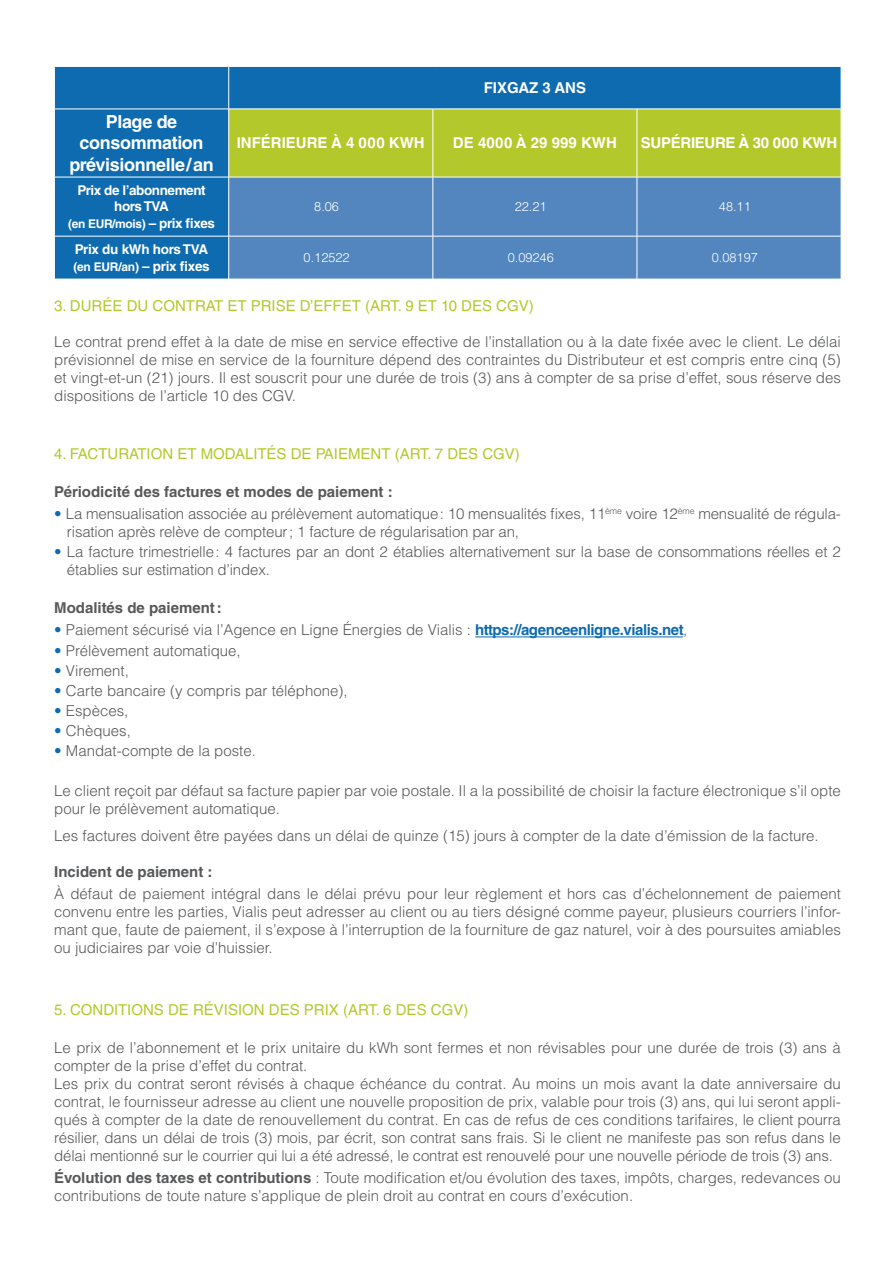
<style>
.page{position:relative;width:893px;height:1263px;background:#fff}
.page>*{position:absolute;margin:0;border:0;box-sizing:border-box;transform-origin:0 0}
.t1{font:700 18px/21.6px "Helvetica LT Std";letter-spacing:-.02em;color:#fff;text-align:center}
.t2{font:300 15px/18px "Helvetica LT Std";color:#57585a}
.t3{font:15px "Helvetica LT Std";color:#b3c92b}
.t4{font:700 15px "Helvetica LT Std";color:#57585a}
.t5{font:700 15px "Helvetica LT Std";color:#fff}
.t6{font:700 15px "Helvetica LT Std";letter-spacing:-.02em;color:#fff}
.t7{font:700 13.5px/16.2px "Helvetica LT Std";letter-spacing:-.03em;color:#fff;text-align:center}
.t8{font:300 12.75px "Helvetica LT Std";color:#fff}
.t9{font:700 12px "Helvetica LT Std";letter-spacing:-.03em;color:#fff}
.s1{font-size:13.5px}
.s2{color:#0e6bb0}
.s3{font-weight:700;color:#0e6bb0}
.s4{font-weight:700}
</style>
<div class="page">
<hr style="left:892px;top:1168px;width:1px;height:95px;background:#0e6bb0">
<hr style="left:475px;top:636px;width:208px;height:1px;background:#0e6bb0">
<div style="left:55px;top:67px;width:786px;height:212px;background:#0e6bb0"></div>
<div style="left:229px;top:110px;width:612px;height:67px;background:#b3c92b"></div>
<div style="left:229px;top:178px;width:612px;height:101px;background:#5385bf"></div>
<hr style="left:228px;top:109px;width:1px;height:68px;background:#fff">
<hr style="left:229px;top:177px;width:204px;height:1px;background:#fff">
<hr style="left:433px;top:177px;width:204px;height:1px;background:#fff">
<hr style="left:54px;top:109px;width:175px;height:1px;background:#fff">
<hr style="left:433px;top:109px;width:1px;height:68px;background:#fff">
<hr style="left:637px;top:109px;width:1px;height:68px;background:#fff">
<hr style="left:54px;top:177px;width:175px;height:1px;background:#fff">
<hr style="left:228px;top:177px;width:1px;height:59px;background:#fff">
<hr style="left:433px;top:177px;width:1px;height:59px;background:#fff">
<hr style="left:637px;top:177px;width:204px;height:1px;background:#fff">
<hr style="left:637px;top:177px;width:1px;height:59px;background:#fff">
<hr style="left:54px;top:236px;width:175px;height:1px;background:#fff">
<hr style="left:229px;top:236px;width:204px;height:1px;background:#fff">
<hr style="left:228px;top:236px;width:1px;height:43px;background:#fff">
<hr style="left:433px;top:236px;width:204px;height:1px;background:#fff">
<hr style="left:433px;top:236px;width:1px;height:43px;background:#fff">
<hr style="left:637px;top:236px;width:204px;height:1px;background:#fff">
<hr style="left:637px;top:236px;width:1px;height:43px;background:#fff">
<hr style="left:228px;top:67px;width:1px;height:42px;background:#fff">
<hr style="left:229px;top:109px;width:204px;height:1px;background:#fff">
<hr style="left:433px;top:109px;width:204px;height:1px;background:#fff">
<hr style="left:637px;top:109px;width:204px;height:1px;background:#fff">
<p class="t1" style="left:69px;top:110px;width:146px">Plage de consommation prévisionnelle/an</p>
<p class="t7" style="left:77px;top:182px;width:130px">Prix de l’abonnement hors TVA</p>
<p class="t9" style="left:68px;top:216px;width:148px">(en EUR/mois) <span class="s1">– prix fixes</span></p>
<p class="t7" style="left:75px;top:241px;width:135px">Prix du kWh hors TVA</p>
<p class="t9" style="left:73px;top:259px;width:138px">(en EUR/an) <span class="s1">– prix fixes</span></p>
<p class="t5" style="left:484px;top:79px;width:104px">FIXGAZ 3 ANS</p>
<p class="t5" style="left:237px;top:134px;width:189px">INFÉRIEURE À 4 000 KWH</p>
<p class="t5" style="left:453px;top:134px;width:165px">DE 4000 À 29 999 KWH</p>
<p class="t6" style="left:641px;top:134px;width:198px">SUPÉRIEURE À 30 000 KWH</p>
<p class="t8" style="left:314px;top:199px;width:26px">8.06</p>
<p class="t8" style="left:515px;top:199px;width:33px">22.21</p>
<p class="t8" style="left:719px;top:199px;width:33px">48.11</p>
<p class="t8" style="left:304px;top:250px;width:48px">0.12522</p>
<p class="t8" style="left:508px;top:250px;width:48px">0.09246</p>
<p class="t8" style="left:712px;top:250px;width:48px">0.08197</p>
<p class="t3" style="left:54px;top:297px;width:481px">3. DURÉE DU CONTRAT ET PRISE D’EFFET (ART. 9 ET 10 DES CGV)</p>
<p class="t2" style="left:54px;top:332px;width:788px;text-align:justify">Le contrat prend effet à la date de mise en service effective de l’installation ou à la date fixée avec le client. Le délai prévisionnel de mise en service de la fourniture dépend des contraintes du Distributeur et est compris entre cinq (5) et vingt-et-un (21) jours. Il est souscrit pour une durée de trois (3) ans à compter de sa prise d’effet, sous réserve des dispositions de l’article 10 des CGV.</p>
<p class="t3" style="left:54px;top:445px;width:467px">4. FACTURATION ET MODALITÉS DE PAIEMENT (ART. 7 DES CGV)</p>
<p class="t4" style="left:54px;top:482px;width:340px">Périodicité des factures et modes de paiement :</p>
<p class="t2" style="left:67px;top:504px;width:775px;text-indent:-13px"><span class="s2">•</span> La mensualisation associée au prélèvement automatique: 10 mensualités fixes, 11<sup>ème</sup> voire 12<sup>ème</sup> mensualité de régula&shy;risation après relève de compteur; 1 facture de régularisation par an,</p>
<p class="t2" style="left:67px;top:543px;width:775px;text-indent:-13px"><span class="s2">•</span> La facture trimestrielle: 4 factures par an dont 2 établies alternativement sur la base de consommations réelles et 2 établies sur estimation d’index.</p>
<p class="t4" style="left:54px;top:599px;width:169px">Modalités de paiement:</p>
<p class="t2" style="left:54px;top:621px;width:635px"><span class="s2">•</span> Paiement sécurisé via l’Agence en Ligne Énergies de Vialis : <span class="s3">https://agenceenligne.vialis.net</span>,</p>
<p class="t2" style="left:54px;top:641px;width:188px"><span class="s2">•</span> Prélèvement automatique,</p>
<p class="t2" style="left:54px;top:661px;width:76px"><span class="s2">•</span> Virement,</p>
<p class="t2" style="left:54px;top:681px;width:295px"><span class="s2">•</span> Carte bancaire (y compris par téléphone),</p>
<p class="t2" style="left:54px;top:701px;width:76px"><span class="s2">•</span> Espèces,</p>
<p class="t2" style="left:54px;top:722px;width:78px"><span class="s2">•</span> Chèques,</p>
<p class="t2" style="left:54px;top:742px;width:203px"><span class="s2">•</span> Mandat-compte de la poste.</p>
<p class="t2" style="left:54px;top:782px;width:788px">Le client reçoit par défaut sa facture papier par voie postale. Il a la possibilité de choisir la facture électronique s’il opte pour le prélèvement automatique.</p>
<p class="t2" style="left:54px;top:826px;width:766px">Les factures doivent être payées dans un délai de quinze (15) jours à compter de la date d’émission de la facture.</p>
<p class="t4" style="left:54px;top:862px;width:160px">Incident de paiement :</p>
<p class="t2" style="left:54px;top:885px;width:788px;text-align:justify">À défaut de paiement intégral dans le délai prévu pour leur règlement et hors cas d’échelonnement de paiement convenu entre les parties, Vialis peut adresser au client ou au tiers désigné comme payeur, plusieurs courriers l’infor&shy;mant que, faute de paiement, il s’expose à l’interruption de la fourniture de gaz naturel, voir à des poursuites amiables ou judiciaires par voie d’huissier.</p>
<p class="t3" style="left:54px;top:1001px;width:416px">5. CONDITIONS DE RÉVISION DES PRIX (ART. 6 DES CGV)</p>
<p class="t2" style="left:54px;top:1038px;width:788px">Le prix de l’abonnement et le prix unitaire du kWh sont fermes et non révisables pour une durée de trois (3) ans à compter de la prise d’effet du contrat.<br>Les prix du contrat seront révisés à chaque échéance du contrat. Au moins un mois avant la date anniversaire du contrat, le fournisseur adresse au client une nouvelle proposition de prix, valable pour trois (3) ans, qui lui seront appli&shy;qués à compter de la date de renouvellement du contrat. En cas de refus de ces conditions tarifaires, le client pourra résilier, dans un délai de trois (3) mois, par écrit, son contrat sans frais. Si le client ne manifeste pas son refus dans le délai mentionné sur le courrier qui lui a été adressé, le contrat est renouvelé pour une nouvelle période de trois (3) ans.</p>
<p class="t2" style="left:54px;top:1169px;width:788px"><span class="s4">Évolution des taxes et contributions</span> : Toute modification et/ou évolution des taxes, impôts, charges, redevances ou contributions de toute nature s’applique de plein droit au contrat en cours d’exécution.</p>
</div>
